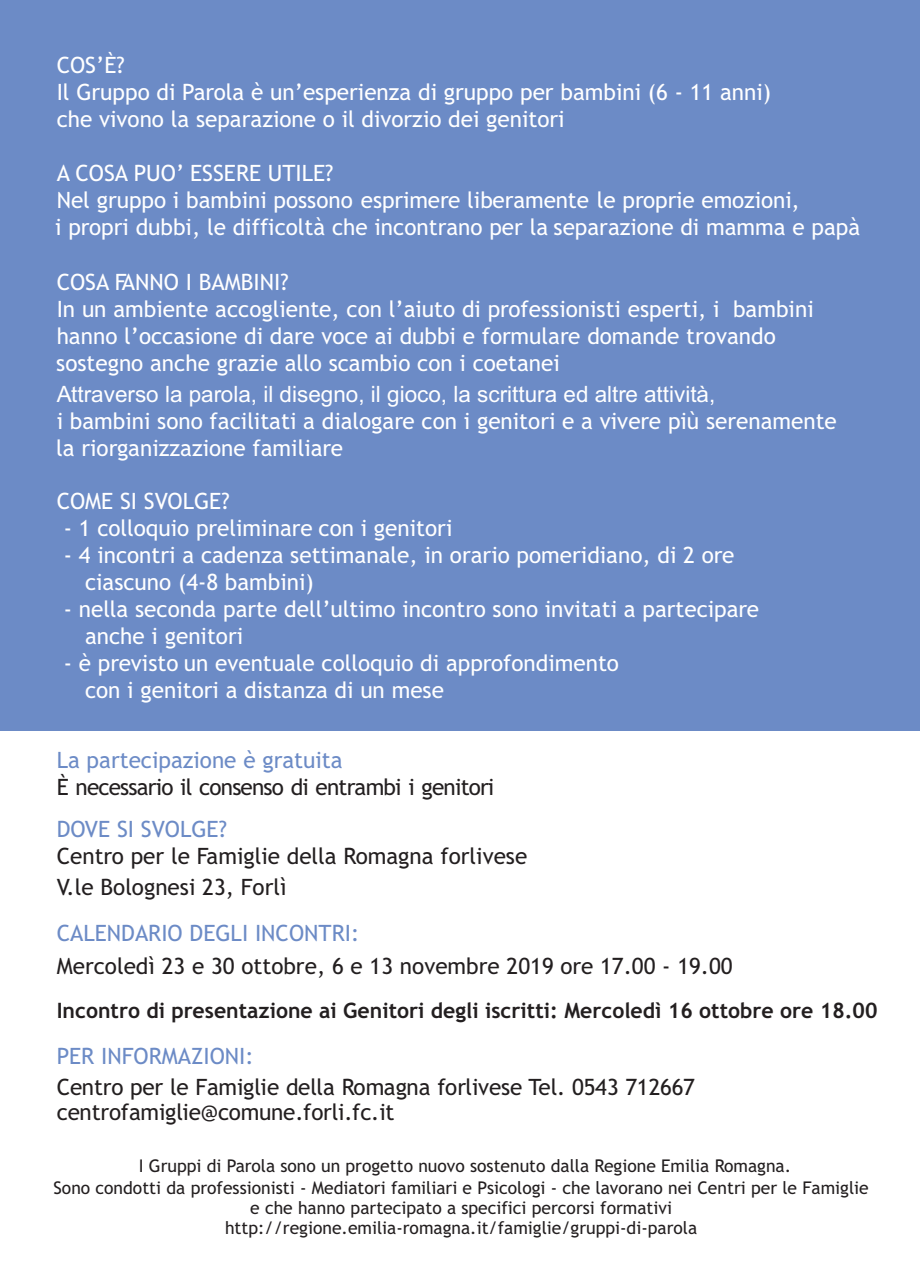
<style>
.page{position:relative;width:920px;height:1276px;background:#fff}
.page>*{position:absolute;margin:0;border:0;box-sizing:border-box;transform-origin:0 0}
.t1{font:22.5px/27px "Trebuchet MS";color:#fff}
.t2{font:22.5px/30.5px "Trebuchet MS";color:#231f20}
.t3{font:22.5px "Trebuchet MS";color:#6c8bc6}
.t4{font:22.5px "Arial";color:#fff}
.t5{font:22.5px "Trebuchet MS";letter-spacing:-.035em;color:#231f20}
.t6{font:700 21.25px "Trebuchet MS";color:#231f20}
.t7{font:17.5px/22.5px "Trebuchet MS";color:#231f20;text-align:center}
</style>
<div class="page">
<div style="left:0;top:0;width:920px;height:730px;background:#6c8bc6"></div>
<p class="t1" style="left:57px;top:54px;width:716px">COS’È?<br>Il Gruppo di Parola è un’esperienza di gruppo per bambini (6 - 11 anni) che vivono la separazione o il divorzio dei genitori</p>
<p class="t1" style="left:55px;top:162px;width:807px">A COSA PUO’ ESSERE UTILE?<br>Nel gruppo i bambini possono esprimere liberamente le proprie emozioni,<br>i propri dubbi, le difficoltà che incontrano per la separazione di mamma e papà</p>
<p class="t1" style="left:56px;top:270px;width:759px">COSA FANNO I BAMBINI?<br>In un ambiente accogliente, con l’aiuto di professionisti esperti, i bambini hanno l’occasione di dare voce ai dubbi e formulare domande trovando sostegno anche grazie allo scambio con i coetanei</p>
<p class="t4" style="left:57px;top:385px;width:660px">Attraverso la parola, il disegno, il gioco, la scrittura ed altre attività,</p>
<p class="t1" style="left:56px;top:409px;width:782px">i bambini sono facilitati a dialogare con i genitori e a vivere più serenamente la riorganizzazione familiare</p>
<p class="t1" style="left:57px;top:489px;width:174px">COME SI SVOLGE?</p>
<p class="t1" style="left:64px;top:516px;width:390px">- 1 colloquio preliminare con i genitori</p>
<p class="t1" style="left:85px;top:543px;width:651px;text-indent:-21px">- 4 incontri a cadenza settimanale, in orario pomeridiano, di 2 ore ciascuno (4-8 bambini)</p>
<p class="t1" style="left:85px;top:597px;width:676px;text-indent:-21px">- nella seconda parte dell’ultimo incontro sono invitati a partecipare anche i genitori</p>
<p class="t1" style="left:85px;top:651px;width:535px;text-indent:-21px">- è previsto un eventuale colloquio di approfondimento con i genitori a distanza di un mese</p>
<p class="t3" style="left:57px;top:751px;width:287px">La partecipazione è gratuita</p>
<p class="t5" style="left:57px;top:778px;width:439px">È necessario il consenso di entrambi i genitori</p>
<p class="t3" style="left:57px;top:820px;width:172px">DOVE SI SVOLGE?</p>
<p class="t2" style="left:57px;top:843px;width:472px">Centro per le Famiglie della Romagna forlivese<br>V.le Bolognesi 23, Forlì</p>
<p class="t3" style="left:57px;top:924px;width:304px">CALENDARIO DEGLI INCONTRI:</p>
<p class="t2" style="left:57px;top:952px;width:677px">Mercoledì 23 e 30 ottobre, 6 e 13 novembre 2019 ore 17.00 - 19.00</p>
<p class="t6" style="left:57px;top:1001px;width:822px">Incontro di presentazione ai Genitori degli iscritti: Mercoledì 16 ottobre ore 18.00</p>
<p class="t3" style="left:57px;top:1047px;width:199px">PER INFORMAZIONI:</p>
<p class="t2" style="left:57px;top:1075px;width:640px;line-height:25.5px">Centro per le Famiglie della Romagna forlivese Tel. 0543 712667 centrofamiglie@comune.forli.fc.it</p>
<p class="t7" style="left:54px;top:1155px;width:817px">I Gruppi di Parola sono un progetto nuovo sostenuto dalla Regione Emilia Romagna.<br>Sono condotti da professionisti - Mediatori familiari e Psicologi - che lavorano nei Centri per le Famiglie</p>
<p class="t7" style="left:225px;top:1199px;width:474px;line-height:20px">e che hanno partecipato a specifici percorsi formativi http://regione.emilia-romagna.it/famiglie/gruppi-di-parola</p>
</div>
